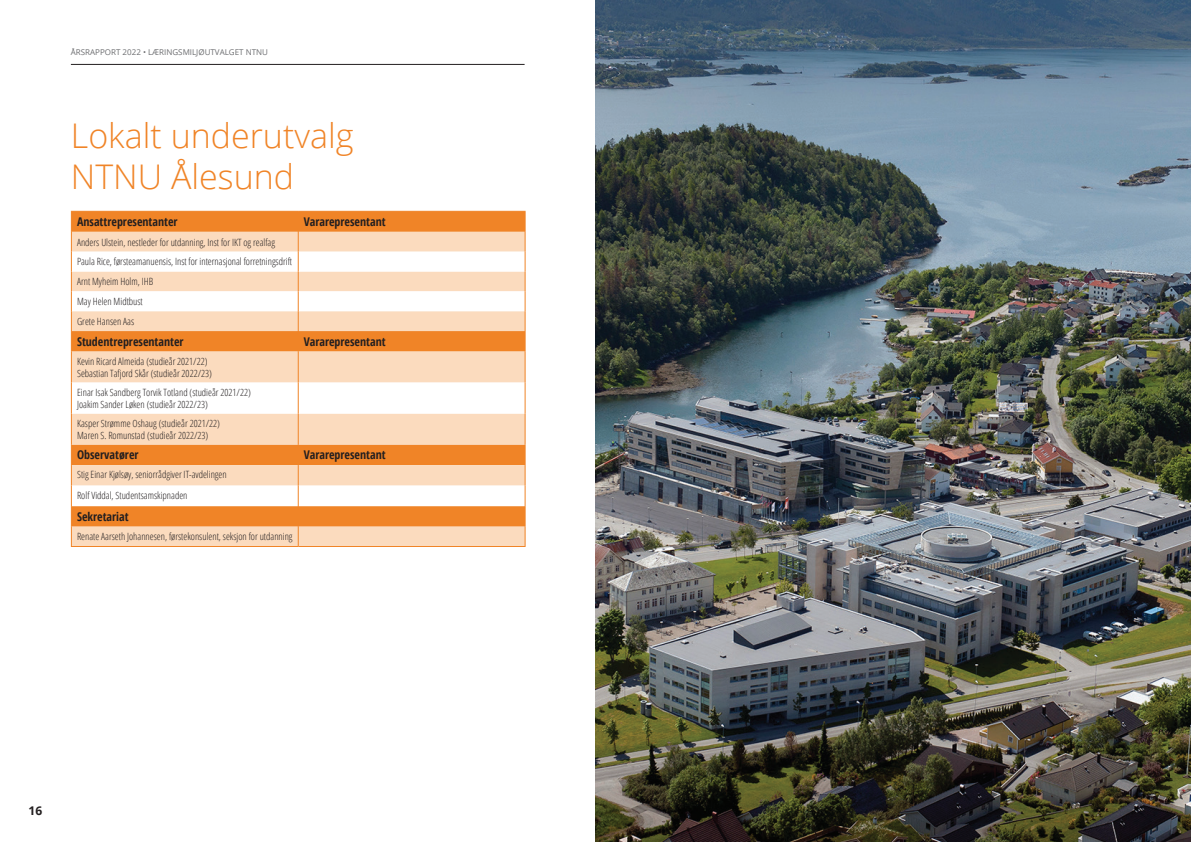
<style>
.page{position:relative;width:1191px;height:842px;background:#fff}
.page>*{position:absolute;margin:0;border:0;box-sizing:border-box;transform-origin:0 0}
.t1{font:300 34px/40.8px "Open Sans";color:#f08427}
.t2{font:700 12px "Open Sans Condensed";color:#231f20}
.t3{font:700 12px "Open Sans";color:#231f20}
.t4{font:300 10px/19.8px "Open Sans Condensed";color:#231f20}
.t5{font:8px "Open Sans";color:#6c6d70}
</style>
<div class="page">
<hr style="left:71px;top:64px;width:453px;height:1px;background:#231f20">
<div style="left:72px;top:212px;width:452px;height:20px;background:#f08427"></div>
<svg style="left:72px;top:232px;width:452px;height:314px;background:#f7be8c"></svg>
<svg style="left:72px;top:252px;width:452px;height:254px;fill:#fbdbbe"></svg>
<hr style="left:71px;top:211px;width:227px;height:1px;background:#f08427">
<hr style="left:298px;top:211px;width:227px;height:1px;background:#f08427">
<svg style="left:71px;top:212px;width:1px;height:140px"></svg>
<svg style="left:298px;top:212px;width:1px;height:140px"></svg>
<svg style="left:524px;top:212px;width:1px;height:140px"></svg>
<hr style="left:71px;top:352px;width:1px;height:31px;background:#f08427">
<hr style="left:298px;top:352px;width:1px;height:31px;background:#f08427">
<hr style="left:524px;top:352px;width:1px;height:31px;background:#f08427">
<hr style="left:71px;top:383px;width:1px;height:31px;background:#f08427">
<hr style="left:298px;top:383px;width:1px;height:31px;background:#f08427">
<hr style="left:524px;top:383px;width:1px;height:31px;background:#f08427">
<hr style="left:71px;top:414px;width:1px;height:31px;background:#f08427">
<hr style="left:298px;top:414px;width:1px;height:31px;background:#f08427">
<hr style="left:524px;top:414px;width:1px;height:31px;background:#f08427">
<svg style="left:71px;top:445px;width:1px;height:101px"></svg>
<svg style="left:298px;top:445px;width:1px;height:101px"></svg>
<svg style="left:524px;top:445px;width:1px;height:101px"></svg>
<hr style="left:71px;top:546px;width:227px;height:1px;background:#f08427">
<hr style="left:298px;top:546px;width:227px;height:1px;background:#f08427">
<img style="left:595px;top:0;width:596px;height:842px">
<p class="t5" style="left:71px;top:47px;width:199px">ÅRSRAPPORT 2022 • LÆRINGSMILJØUTVALGET NTNU</p>
<h1 class="t1" style="left:71px;top:115px;width:284px">Lokalt underutvalg<br>NTNU Ålesund</h1>
<p class="t2" style="left:77px;top:213px;width:102px">Ansattrepresentanter</p>
<p class="t2" style="left:304px;top:213px;width:83px">Vararepresentant</p>
<p class="t4" style="left:77px;top:232px;width:217px">Anders Ulstein, nestleder for utdanning, Inst for IKT og realfag Paula Rice, førsteamanuensis, Inst for internasjonal forretningsdrift Arnt Myheim Holm, IHB<br>May Helen Midtbust<br>Grete Hansen Aas</p>
<p class="t2" style="left:77px;top:333px;width:108px">Studentrepresentanter</p>
<p class="t2" style="left:304px;top:333px;width:83px">Vararepresentant</p>
<p class="t4" style="left:77px;top:355px;width:136px;line-height:12px">Kevin Ricard Almeida (studieår 2021/22)<br>Sebastian Tafjord Skår (studieår 2022/23)</p>
<p class="t4" style="left:77px;top:386px;width:175px;line-height:12px">Einar Isak Sandberg Torvik Totland (studieår 2021/22)<br>Joakim Sander Løken (studieår 2022/23)</p>
<p class="t4" style="left:77px;top:417px;width:144px;line-height:12px">Kasper Strømme Oshaug (studieår 2021/22)<br>Maren S. Romunstad (studieår 2022/23)</p>
<p class="t2" style="left:77px;top:447px;width:63px">Observatører</p>
<p class="t2" style="left:304px;top:447px;width:83px">Vararepresentant</p>
<p class="t4" style="left:77px;top:464px;width:151px;line-height:20.5px">Stig Einar Kjølsøy, seniorrådgiver IT-avdelingen<br>Rolf Viddal, Studentsamskipnaden</p>
<p class="t2" style="left:77px;top:508px;width:53px">Sekretariat</p>
<p class="t4" style="left:77px;top:526px;width:217px">Renate Aarseth Johannesen, førstekonsulent, seksjon for utdanning</p>
<p class="t3" style="left:29px;top:802px;width:15px">16</p>
</div>
